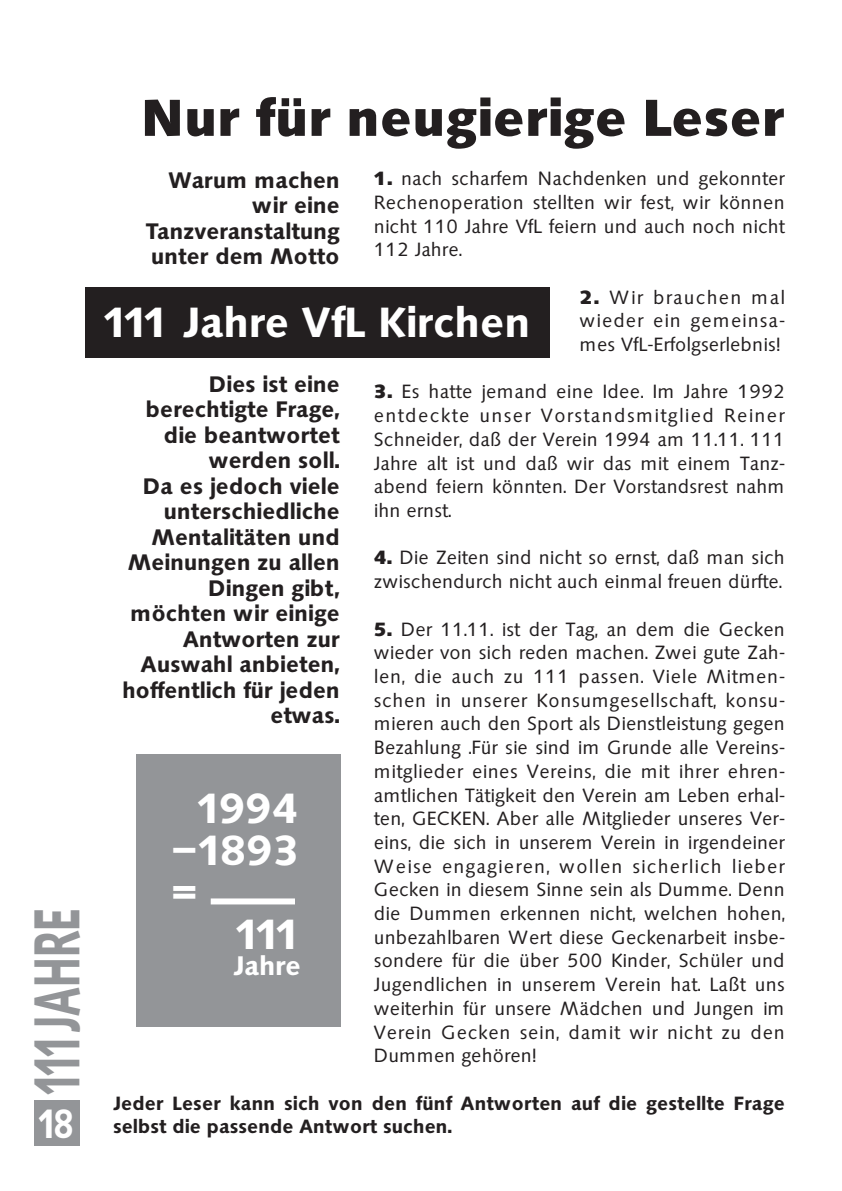
<style>
.page{position:relative;width:842px;height:1191px;background:#fff}
.page>*{position:absolute;margin:0;border:0;box-sizing:border-box;transform-origin:0 0}
.t1{font:600 67.4px "Saxony";color:#939598;scale:.62 1}
.t2{font:700 54px "Saxony";color:#231f20}
.t3{font:600 44px/42px "Saxony";color:#fff;text-align:justify}
.t4{font:600 42.6px "Saxony";color:#fff;scale:.8 1}
.t5{font:600 28px "Saxony";color:#fff}
.t6{font:600 23.4px/25.4px "Saxony";color:#231f20;text-align:right}
.t7{font:20px/23.8px "Saxony";color:#231f20;text-align:justify}
.t8{font:600 20px/23.6px "Saxony";letter-spacing:.005em;color:#231f20}
.s1{font-weight:700}
</style>
<div class="page">
<div style="left:34px;top:1100px;width:45px;height:46px;background:#939598"></div>
<div style="left:85px;top:287px;width:465px;height:71px;background:#231f20"></div>
<div style="left:136px;top:755px;width:204px;height:272px;background:#939598"></div>
<div style="left:211px;top:898px;width:84px;height:6px;background:#fff"></div>
<h1 class="t1" style="left:31px;top:1095px;width:305px;rotate:-90deg">111JAHRE</h1>
<h3 class="t4" style="left:39px;top:1107px;width:47px">18</h3>
<h2 class="t2" style="left:143px;top:91px;width:644px">Nur für neugierige Leser</h2>
<p class="t6" style="left:146px;top:169px;width:195px">Warum machen wir eine<br>Tanzveranstaltung unter dem Motto</p>
<p class="t7" style="left:374px;top:168px;width:413px"><span class="s1">1.</span> nach scharfem Nachdenken und gekonnter Rechenoperation stellten wir fest, wir können nicht 110 Jahre VfL feiern und auch noch nicht 112 Jahre.</p>
<p class="t7" style="left:580px;top:287px;width:207px"><span class="s1">2.</span> Wir brauchen mal wieder ein gemeinsa&shy;mes VfL-Erfolgserlebnis!</p>
<p class="t7" style="left:374px;top:382px;width:413px"><span class="s1">3.</span> Es hatte jemand eine Idee. Im Jahre 1992 entdeckte unser Vorstandsmitglied Reiner Schneider, daß der Verein 1994 am 11.11. 111<br>Jahre alt ist und daß wir das mit einem Tanz&shy;abend feiern könnten. Der Vorstandsrest nahm ihn ernst.</p>
<p class="t7" style="left:374px;top:548px;width:413px"><span class="s1">4.</span> Die Zeiten sind nicht so ernst, daß man sich zwischendurch nicht auch einmal freuen dürfte.</p>
<p class="t7" style="left:374px;top:619px;width:413px"><span class="s1">5.</span> Der 11.11. ist der Tag, an dem die Gecken wieder von sich reden machen. Zwei gute Zah&shy;len, die auch zu 111 passen. Viele Mitmen&shy;schen in unserer Konsumgesellschaft, konsu&shy;mieren auch den Sport als Dienstleistung gegen Bezahlung .Für sie sind im Grunde alle Vereins&shy;mitglieder eines Vereins, die mit ihrer ehren&shy;amtlichen Tätigkeit den Verein am Leben erhal&shy;ten, GECKEN. Aber alle Mitglieder unseres Ver&shy;eins, die sich in unserem Verein in irgendeiner Weise engagieren, wollen sicherlich lieber Gecken in diesem Sinne sein als Dumme. Denn die Dummen erkennen nicht, welchen hohen, unbezahlbaren Wert diese Geckenarbeit insbe&shy;sondere für die über 500 Kinder, Schüler und Jugendlichen in unserem Verein hat. Laßt uns weiterhin für unsere Mädchen und Jungen im Verein Gecken sein, damit wir nicht zu den Dummen gehören!</p>
<h3 class="t3" style="left:104px;top:305px;width:429px">111 Jahre VfL Kirchen</h3>
<p class="t6" style="left:123px;top:373px;width:219px">Dies ist eine berechtigte Frage, die beantwortet werden soll.<br>Da es jedoch viele unterschiedliche<br>Mentalitäten und<br>Meinungen zu allen<br>Dingen gibt, möchten wir einige<br>Antworten zur<br>Auswahl anbieten, hoffentlich für jeden etwas.</p>
<h3 class="t3" style="left:172px;top:791px;width:130px;text-indent:26px">1994 –1893 =</h3>
<h3 class="t3" style="left:236px;top:917px;width:68px">111</h3>
<h3 class="t5" style="left:234px;top:954px;width:69px">Jahre</h3>
<p class="t8" style="left:113px;top:1093px;width:673px">Jeder Leser kann sich von den fünf Antworten auf die gestellte Frage selbst die passende Antwort suchen.</p>
</div>
